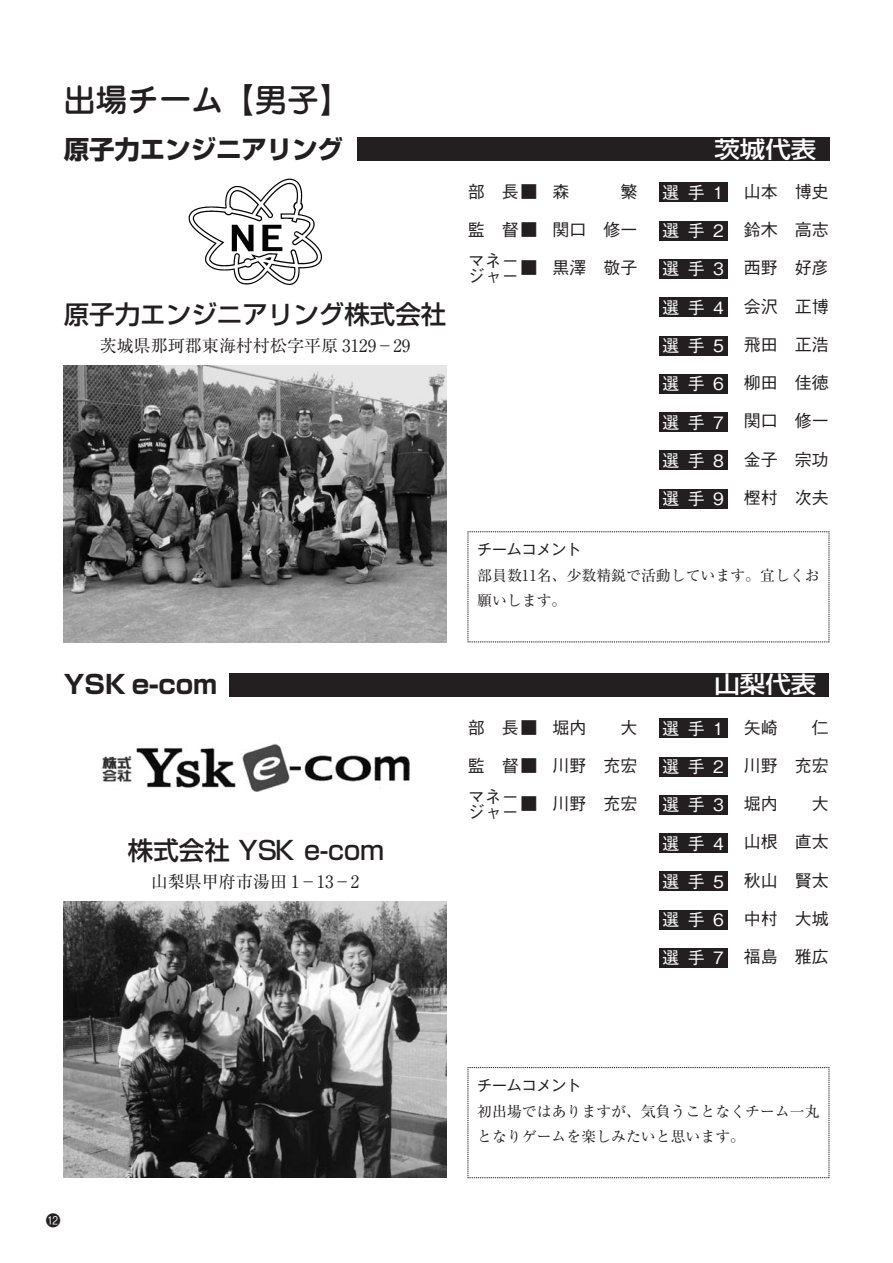
<style>
.page{position:relative;width:893px;height:1263px;background:#fff}
.page>*{position:absolute;margin:0;border:0;box-sizing:border-box;transform-origin:0 0}
.t1{font:500 31.95px "Jun 34";color:#231f20}
.t2{font:25.5px "Shin Go Pr 6 N Medium Kana";color:#231f20}
.t3{font:25.5px "Shin Go Pr 6 N Medium Proportional";color:#231f20}
.t4{font:25.5px "Shin Go Pr 6 N Bold Kana";letter-spacing:-.005em;color:#231f20}
.t5{font:25.5px "Shin Go Pr 6 N Bold Proportional";letter-spacing:-.005em;color:#231f20}
.t6{font:22.95px "Shin Go Pr 6 N Medium Kanji";color:#fff;scale:1.11 1}
.t7{font:16.95px "Gothic BBB Pr 6 N Medium Kanji";color:#231f20}
.t8{font:16.95px "Gothic BBB Pr 6 N Medium Kanji";letter-spacing:.5em;color:#fff}
.t9{font:16.95px "Ryumin Pr 6 N Reg Kanji";color:#231f20}
.t10{font:16.95px/14.9px "Gothic BBB Pr 6 N Medium Kana";color:#231f20}
.t11{font:14.85px/25.7px "Ryumin Pr 6 N Reg Kana";color:#231f20}
.t12{font:14.85px "Ryumin Pr 6 N Reg Kanji";color:#231f20}
.t13{font:14.85px "Gothic MB101 Pr 6 N Regular Kana";color:#231f20}
.t14{font:14.85px "Gothic BBB Pr 6 N Medium Alpha Num";color:#231f20}
.s1{font-family:"Shin Go Pr 6 N Bold Kanji"}
.s2{font-family:"Shin Go Pr 6 N Medium Kanji"}
.s3{font-family:"Ryumin Pr 6 N Reg Proportional"}
.s4{font-family:"Gothic BBB Pr 6 N Medium Proportional"}
.s5{font-family:"Ryumin Pr 6 N Reg Kana"}
.s6{font-family:"Ryumin Pr 6 N Reg Kanji"}
</style>
<div class="page">
<img style="left:189px;top:179px;width:133px;height:106px">
<img style="left:64px;top:366px;width:382px;height:276px">
<div style="left:357px;top:137px;width:472px;height:24px;background:#231f20"></div>
<div style="left:659px;top:374px;width:68px;height:19px;background:#231f20"></div>
<div style="left:659px;top:412px;width:68px;height:20px;background:#231f20"></div>
<div style="left:659px;top:451px;width:68px;height:19px;background:#231f20"></div>
<div style="left:659px;top:489px;width:68px;height:19px;background:#231f20"></div>
<div style="left:659px;top:298px;width:68px;height:19px;background:#231f20"></div>
<div style="left:659px;top:259px;width:68px;height:20px;background:#231f20"></div>
<div style="left:659px;top:221px;width:68px;height:19px;background:#231f20"></div>
<div style="left:659px;top:183px;width:68px;height:19px;background:#231f20"></div>
<div style="left:659px;top:336px;width:68px;height:19px;background:#231f20"></div>
<img style="left:102px;top:744px;width:307px;height:47px">
<img style="left:64px;top:901px;width:382px;height:277px">
<div style="left:230px;top:673px;width:599px;height:23px;background:#231f20"></div>
<div style="left:659px;top:910px;width:68px;height:19px;background:#231f20"></div>
<div style="left:659px;top:948px;width:68px;height:19px;background:#231f20"></div>
<div style="left:659px;top:833px;width:68px;height:20px;background:#231f20"></div>
<div style="left:659px;top:795px;width:68px;height:19px;background:#231f20"></div>
<div style="left:659px;top:757px;width:68px;height:19px;background:#231f20"></div>
<div style="left:659px;top:719px;width:68px;height:19px;background:#231f20"></div>
<div style="left:659px;top:872px;width:68px;height:19px;background:#231f20"></div>
<svg style="left:468px;top:531px;width:362px;height:112px"></svg>
<svg style="left:468px;top:1067px;width:362px;height:111px"></svg>
<h1 class="t1" style="left:64px;top:88px;width:289px">出場チーム【男子】</h1>
<h2 class="t4" style="left:64px;top:136px;width:281px"><span class="s1">原子力</span>エンジニアリング</h2>
<h3 class="t6" style="left:714px;top:137px;width:93px">茨城代表</h3>
<h2 class="t2" style="left:64px;top:302px;width:384px"><span class="s2">原子力</span>エンジニアリング<span class="s2">株式会社</span></h2>
<p class="t9" style="left:100px;top:337px;width:312px">茨城県那珂郡東海村村松字平原 <span class="s3">3129</span>−<span class="s3">29</span></p>
<p class="t7" style="left:468px;top:184px;width:71px">部 長■</p>
<p class="t7" style="left:468px;top:222px;width:71px">監 督■</p>
<p class="t10" style="left:468px;top:253px;width:71px">マネージャー■</p>
<p class="t7" style="left:552px;top:184px;width:19px">森</p>
<p class="t7" style="left:620px;top:184px;width:19px">繁</p>
<p class="t7" style="left:552px;top:222px;width:87px">関口 修一</p>
<p class="t7" style="left:552px;top:260px;width:87px">黒澤 敬子</p>
<p class="t8" style="left:662px;top:185px;width:63px">選手<span class="s4">1</span></p>
<p class="t8" style="left:662px;top:223px;width:63px">選手<span class="s4">2</span></p>
<p class="t8" style="left:662px;top:261px;width:63px">選手<span class="s4">3</span></p>
<p class="t8" style="left:662px;top:300px;width:63px">選手<span class="s4">4</span></p>
<p class="t8" style="left:662px;top:338px;width:63px">選手<span class="s4">5</span></p>
<p class="t8" style="left:662px;top:376px;width:63px">選手<span class="s4">6</span></p>
<p class="t8" style="left:662px;top:414px;width:63px">選手<span class="s4">7</span></p>
<p class="t8" style="left:662px;top:453px;width:63px">選手<span class="s4">8</span></p>
<p class="t8" style="left:662px;top:491px;width:63px">選手<span class="s4">9</span></p>
<p class="t7" style="left:744px;top:184px;width:87px">山本 博史</p>
<p class="t7" style="left:744px;top:222px;width:87px">鈴木 高志</p>
<p class="t7" style="left:744px;top:260px;width:87px">西野 好彦</p>
<p class="t7" style="left:744px;top:299px;width:87px">会沢 正博</p>
<p class="t7" style="left:744px;top:337px;width:87px">飛田 正浩</p>
<p class="t7" style="left:744px;top:375px;width:87px">柳田 佳徳</p>
<p class="t7" style="left:744px;top:413px;width:87px">関口 修一</p>
<p class="t7" style="left:744px;top:452px;width:87px">金子 宗功</p>
<p class="t7" style="left:744px;top:490px;width:87px">樫村 次夫</p>
<p class="t13" style="left:477px;top:542px;width:106px">チームコメント</p>
<p class="t12" style="left:477px;top:568px;width:344px">部員数<span class="s3">11</span>名 少数精鋭<span class="s5">で</span>活動<span class="s5">しています</span> 宜<span class="s5">しくお</span></p>
<p class="t11" style="left:477px;top:588px;width:76px"><span class="s6">願</span>いします</p>
<h2 class="t5" style="left:64px;top:672px;width:155px">YSK e‑com</h2>
<h3 class="t6" style="left:714px;top:673px;width:93px">山梨代表</h3>
<h2 class="t3" style="left:128px;top:838px;width:258px"><span class="s2">株式会社</span> YSK e‑com</h2>
<p class="t9" style="left:151px;top:873px;width:210px">山梨県甲府市湯田 <span class="s3">1</span>−<span class="s3">13</span>−<span class="s3">2</span></p>
<p class="t14" style="left:46px;top:1213px;width:16px">⓬</p>
<p class="t7" style="left:468px;top:720px;width:71px">部 長■</p>
<p class="t7" style="left:468px;top:758px;width:71px">監 督■</p>
<p class="t10" style="left:468px;top:789px;width:71px">マネージャー■</p>
<p class="t7" style="left:552px;top:720px;width:36px">堀内</p>
<p class="t7" style="left:620px;top:720px;width:19px">大</p>
<p class="t7" style="left:552px;top:758px;width:87px">川野 充宏</p>
<p class="t7" style="left:552px;top:796px;width:87px">川野 充宏</p>
<p class="t8" style="left:662px;top:721px;width:63px">選手<span class="s4">1</span></p>
<p class="t8" style="left:662px;top:759px;width:63px">選手<span class="s4">2</span></p>
<p class="t8" style="left:662px;top:797px;width:63px">選手<span class="s4">3</span></p>
<p class="t8" style="left:662px;top:835px;width:63px">選手<span class="s4">4</span></p>
<p class="t8" style="left:662px;top:874px;width:63px">選手<span class="s4">5</span></p>
<p class="t8" style="left:662px;top:912px;width:63px">選手<span class="s4">6</span></p>
<p class="t8" style="left:662px;top:950px;width:63px">選手<span class="s4">7</span></p>
<p class="t7" style="left:744px;top:720px;width:36px">矢崎</p>
<p class="t7" style="left:812px;top:720px;width:19px">仁</p>
<p class="t7" style="left:744px;top:758px;width:87px">川野 充宏</p>
<p class="t7" style="left:744px;top:796px;width:36px">堀内</p>
<p class="t7" style="left:812px;top:796px;width:19px">大</p>
<p class="t7" style="left:744px;top:834px;width:87px">山根 直太</p>
<p class="t7" style="left:744px;top:873px;width:87px">秋山 賢太</p>
<p class="t7" style="left:744px;top:911px;width:87px">中村 大城</p>
<p class="t7" style="left:744px;top:949px;width:87px">福島 雅広</p>
<p class="t13" style="left:477px;top:1078px;width:106px">チームコメント</p>
<p class="t11" style="left:477px;top:1098px;width:344px"><span class="s6">初出場</span>ではありますが <span class="s6">気負</span>うことなくチーム<span class="s6">一丸</span>となりゲームを<span class="s6">楽</span>しみたいと<span class="s6">思</span>います</p>
</div>
